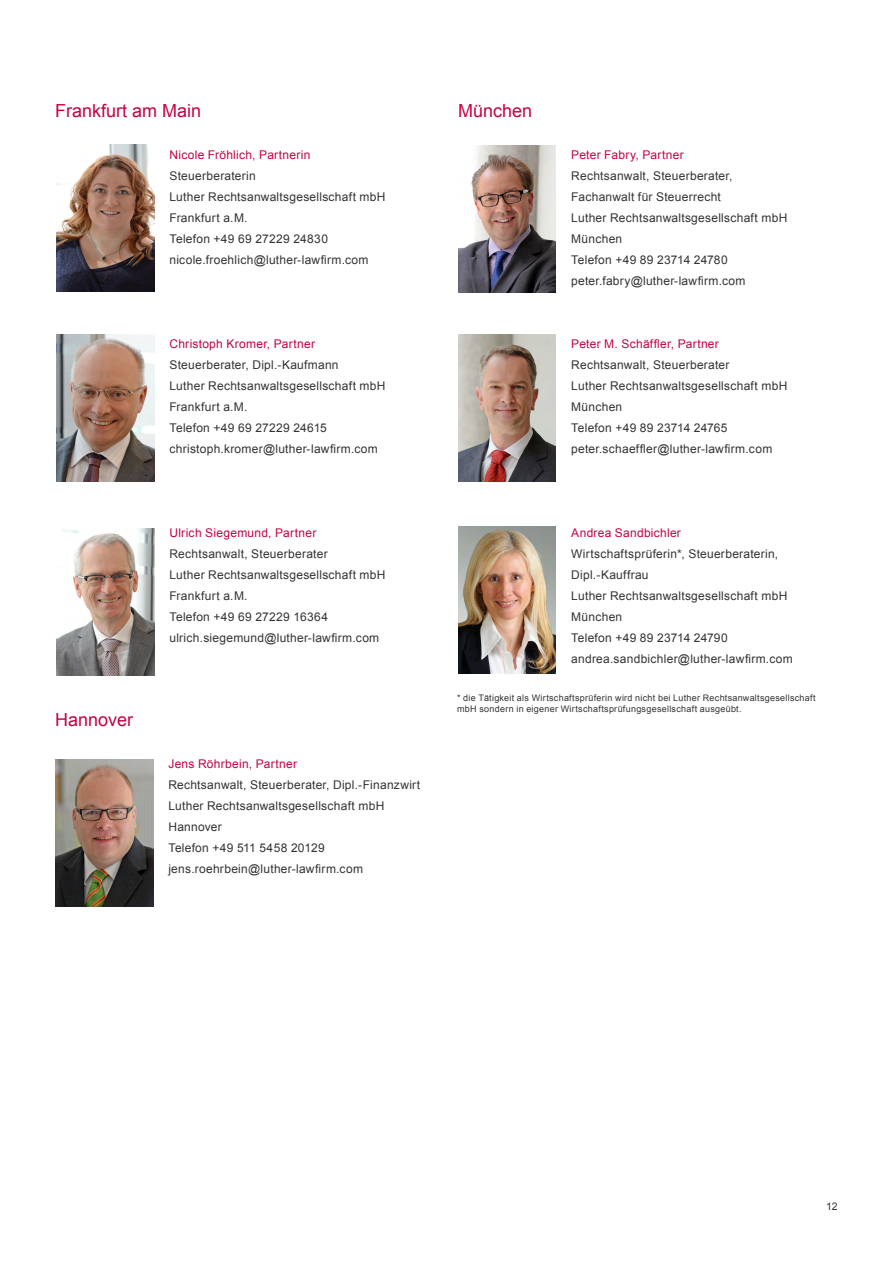
<style>
.page{position:relative;width:893px;height:1263px;background:#fff}
.page>*{position:absolute;margin:0;border:0;box-sizing:border-box;transform-origin:0 0}
.t1{font:18px "Arial";color:#c20344}
.t2{font:12px/21px "Arial";letter-spacing:.02em;color:#333332}
.t3{font:12px "Arial";letter-spacing:.02em;color:#c20344}
.t4{font:10.5px "Arial";color:#333332}
.t5{font:9px/10.8px "Arial";letter-spacing:.03em;color:#333332}
</style>
<div class="page">
<img style="left:55px;top:759px;width:98px;height:147px">
<img style="left:56px;top:145px;width:98px;height:147px">
<img style="left:458px;top:146px;width:98px;height:147px">
<img style="left:56px;top:335px;width:98px;height:147px">
<img style="left:458px;top:526px;width:98px;height:147px">
<img style="left:56px;top:528px;width:98px;height:147px">
<img style="left:458px;top:335px;width:98px;height:147px">
<h1 class="t1" style="left:55px;top:99px;width:148px">Frankfurt am Main</h1>
<h1 class="t1" style="left:458px;top:99px;width:76px">München</h1>
<p class="t3" style="left:169px;top:147px;width:142px">Nicole Fröhlich, Partnerin</p>
<p class="t2" style="left:169px;top:166px;width:218px">Steuerberaterin<br>Luther Rechtsanwaltsgesellschaft mbH<br>Frankfurt a.M.<br>Telefon +49 69 27229 24830 nicole.froehlich@luther-lawfirm.com</p>
<p class="t3" style="left:169px;top:336px;width:147px">Christoph Kromer, Partner</p>
<p class="t2" style="left:169px;top:355px;width:218px">Steuerberater, Dipl.-Kaufmann<br>Luther Rechtsanwaltsgesellschaft mbH<br>Frankfurt a.M.<br>Telefon +49 69 27229 24615 christoph.kromer@luther-lawfirm.com</p>
<p class="t3" style="left:169px;top:525px;width:148px">Ulrich Siegemund, Partner</p>
<p class="t2" style="left:169px;top:544px;width:218px">Rechtsanwalt, Steuerberater<br>Luther Rechtsanwaltsgesellschaft mbH<br>Frankfurt a.M.<br>Telefon +49 69 27229 16364 ulrich.siegemund@luther-lawfirm.com</p>
<p class="t3" style="left:571px;top:147px;width:114px">Peter Fabry, Partner</p>
<p class="t2" style="left:571px;top:166px;width:218px">Rechtsanwalt, Steuerberater,<br>Fachanwalt für Steuerrecht<br>Luther Rechtsanwaltsgesellschaft mbH<br>München<br>Telefon +49 89 23714 24780 peter.fabry@luther-lawfirm.com</p>
<p class="t3" style="left:571px;top:336px;width:149px">Peter M. Schäffler, Partner</p>
<p class="t2" style="left:571px;top:355px;width:218px">Rechtsanwalt, Steuerberater<br>Luther Rechtsanwaltsgesellschaft mbH<br>München<br>Telefon +49 89 23714 24765 peter.schaeffler@luther-lawfirm.com</p>
<p class="t3" style="left:571px;top:525px;width:111px">Andrea Sandbichler</p>
<p class="t2" style="left:571px;top:544px;width:223px">Wirtschaftsprüferin*, Steuerberaterin,<br>Dipl.-Kauffrau<br>Luther Rechtsanwaltsgesellschaft mbH<br>München<br>Telefon +49 89 23714 24790 andrea.sandbichler@luther-lawfirm.com</p>
<h1 class="t1" style="left:55px;top:708px;width:80px">Hannover</h1>
<p class="t3" style="left:168px;top:756px;width:130px">Jens Röhrbein, Partner</p>
<p class="t2" style="left:168px;top:775px;width:253px">Rechtsanwalt, Steuerberater, Dipl.-Finanzwirt Luther Rechtsanwaltsgesellschaft mbH Hannover<br>Telefon +49 511 5458 20129 jens.roehrbein@luther-lawfirm.com</p>
<p class="t5" style="left:457px;top:692px;width:360px">* die Tätigkeit als Wirtschaftsprüferin wird nicht bei Luther Rechtsanwaltsgesellschaft mbH sondern in eigener Wirtschaftsprüfungsgesellschaft ausgeübt.</p>
<p class="t4" style="left:826px;top:1199px;width:13px">12</p>
</div>
